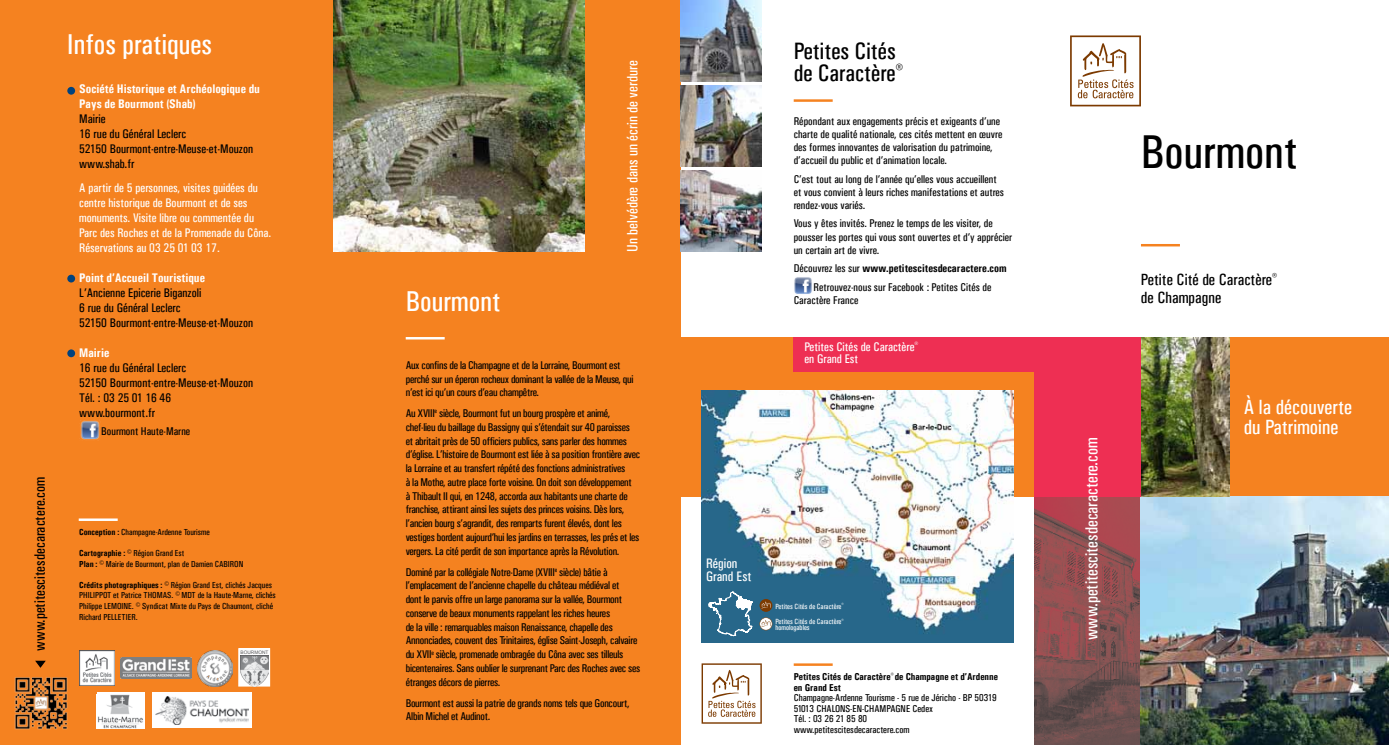
<style>
.page{position:relative;width:1389px;height:745px;background:#fff}
.page>*{position:absolute;margin:0;border:0;box-sizing:border-box;transform-origin:0 0}
.t1{font:47.5px "Univers Condensed";color:#000}
.t2{font:28.75px "Univers Condensed";color:#fff}
.t3{font:23.75px/22.5px "Univers Condensed";color:#000}
.t4{font:20.62px/19.1px "Univers Condensed";color:#fff}
.t5{font:17.5px "Univers Condensed";color:#fff}
.t6{font:16.25px/17.5px "Univers Condensed";color:#000}
.t7{font:15px "Univers Condensed";color:#fff}
.t8{font:15px "Univers Condensed";color:#000}
.t9{font:13.75px/13.1px "Univers Condensed";color:#fff}
.t10{font:12.5px/15px "Univers Condensed";color:#000}
.t11{font:12.5px/15px "Univers Condensed";color:#fff}
.t12{font:700 12.5px/15px "Univers Condensed";color:#fff}
.t13{font:11.25px/13.8px "Univers Condensed";letter-spacing:-.025em;color:#000}
.t14{font:11.25px/13.1px "Univers Condensed";color:#000}
.t15{font:10px/10.6px "Univers Condensed";color:#000}
.t16{font:700 10px/10.6px "Univers Condensed";color:#000}
.t17{font:8.75px/10.5px "Univers Condensed";color:#000}
.t18{font:7.5px/15.6px "Univers Condensed";color:#fff}
.t19{font:4.75px "Arial";color:#58595b}
.s1{font-weight:700}
</style>
<div class="page">
<img style="left:1035px;top:496px;width:354px;height:248px">
<div style="left:1230px;top:337px;width:159px;height:159px;background:#f58220"></div>
<div style="left:680px;top:337px;width:355px;height:159px;background:#f58220"></div>
<div style="left:0;top:0;width:680px;height:744px;background:#f58220"></div>
<svg style="left:1070px;top:35px;width:71px;height:71px"></svg>
<svg style="left:702px;top:663px;width:60px;height:60px"></svg>
<hr style="left:1141px;top:244px;width:39px;height:2px;background:#f58220">
<hr style="left:406px;top:337px;width:39px;height:2px;background:#fff">
<hr style="left:794px;top:99px;width:39px;height:3px;background:#f58220">
<hr style="left:794px;top:663px;width:39px;height:2px;background:#f58220">
<img style="left:1141px;top:337px;width:89px;height:159px">
<img style="left:702px;top:390px;width:311px;height:251px">
<div style="left:794px;top:337px;width:248px;height:34px;background:#ee2f53"></div>
<div style="left:67px;top:87px;width:8px;height:8px;background:#00427e;border-radius:50%"></div>
<div style="left:67px;top:274px;width:8px;height:8px;background:#00427e;border-radius:50%"></div>
<img style="left:794px;top:277px;width:18px;height:17px">
<div style="left:67px;top:349px;width:8px;height:8px;background:#00427e;border-radius:50%"></div>
<img style="left:680px;top:85px;width:82px;height:82px">
<img style="left:680px;top:170px;width:82px;height:82px">
<img style="left:680px;top:0;width:82px;height:81px">
<img style="left:333px;top:0;width:252px;height:252px">
<svg style="left:709px;top:591px;width:43px;height:44px"></svg>
<svg style="left:760px;top:598px;width:12px;height:13px"></svg>
<svg style="left:761px;top:601px;width:9px;height:7px"></svg>
<svg style="left:760px;top:617px;width:12px;height:13px"></svg>
<img style="left:79px;top:650px;width:36px;height:35px">
<img style="left:121px;top:657px;width:70px;height:21px">
<div style="left:152px;top:692px;width:100px;height:35px;background:#fff"></div>
<img style="left:156px;top:696px;width:92px;height:28px">
<div style="left:97px;top:692px;width:48px;height:35px;background:#fff"></div>
<img style="left:98px;top:694px;width:45px;height:33px">
<hr style="left:79px;top:518px;width:39px;height:2px;background:#fff">
<img style="left:14px;top:677px;width:53px;height:52px">
<svg style="left:35px;top:660px;width:11px;height:8px"></svg>
<div style="left:239px;top:648px;width:31px;height:37px;background:#fff"></div>
<img style="left:240px;top:655px;width:28px;height:29px">
<div style="left:238px;top:647px;width:32px;height:39px;border:1px solid #fff"></div>
<img style="left:197px;top:650px;width:35px;height:35px">
<img style="left:80px;top:420px;width:20px;height:20px">
<div style="left:1035px;top:337px;width:106px;height:159px;background:#ee2f53"></div>
<h3 class="t8" style="left:31px;top:650px;width:175px;rotate:-90deg">www.petitescitesdecaractere.com</h3>
<h2 class="t2" style="left:67px;top:27px;width:146px">Infos pratiques</h2>
<p class="t12" style="left:79px;top:81px;width:182px">Société Historique et Archéologique du<br>Pays de Bourmont (Shab)</p>
<p class="t10" style="left:79px;top:111px;width:176px">Mairie<br>16 rue du Général Leclerc<br>52150 Bourmont-entre-Meuse-et-Mouzon www.shab.fr</p>
<p class="t11" style="left:79px;top:180px;width:194px">A partir de 5 personnes, visites guidées du centre historique de Bourmont et de ses monuments. Visite libre ou commentée du Parc des Roches et de la Promenade du Côna.<br>Réservations au 03 25 01 03 17.</p>
<p class="t12" style="left:79px;top:270px;width:127px">Point d’Accueil Touristique</p>
<p class="t10" style="left:79px;top:285px;width:176px">L’Ancienne Epicerie Biganzoli<br>6 rue du Général Leclerc<br>52150 Bourmont-entre-Meuse-et-Mouzon</p>
<p class="t12" style="left:79px;top:345px;width:32px">Mairie</p>
<p class="t10" style="left:79px;top:360px;width:176px">16 rue du Général Leclerc<br>52150 Bourmont-entre-Meuse-et-Mouzon<br>Tél. : 03 25 01 16 46<br>www.bourmont.fr</p>
<p class="t14" style="left:101px;top:424px;width:90px">Bourmont Haute-Marne</p>
<p class="t17" style="left:79px;top:527px;width:132px"><span class="s1">Conception :</span> Champagne-Ardenne Tourisme</p>
<p class="t17" style="left:79px;top:548px;width:166px"><span class="s1">Cartographie :</span> © Région Grand Est<br><span class="s1">Plan :</span> © Mairie de Bourmont, plan de Damien CABIRON</p>
<p class="t17" style="left:79px;top:579px;width:198px"><span class="s1">Crédits photographiques :</span> © Région Grand Est, clichés Jacques PHILIPPOT et Patrice THOMAS. © MDT de la Haute-Marne, clichés Philippe LEMOINE. © Syndicat Mixte du Pays de Chaumont, cliché Richard PELLETIER.</p>
<p class="t19" style="left:241px;top:648px;width:29px">BOURMONT</p>
<h2 class="t2" style="left:406px;top:284px;width:96px">Bourmont</h2>
<h3 class="t7" style="left:624px;top:252px;width:193px;rotate:-90deg">Un belvédère dans un écrin de verdure</h3>
<p class="t13" style="left:406px;top:358px;width:229px">Aux confins de la Champagne et de la Lorraine, Bourmont est perché sur un éperon rocheux dominant la vallée de la Meuse, qui n’est ici qu’un cours d’eau champêtre.</p>
<p class="t13" style="left:406px;top:406px;width:236px">Au XVIII<sup>e</sup> siècle, Bourmont fut un bourg prospère et animé, chef-lieu du baillage du Bassigny qui s’étendait sur 40 paroisses et abritait près de 50 officiers publics, sans parler des hommes d’église. L’histoire de Bourmont est liée à sa position frontière avec la Lorraine et au transfert répété des fonctions administratives<br>à la Mothe, autre place forte voisine. On doit son développement<br>à Thibault II qui, en 1248, accorda aux habitants une charte de franchise, attirant ainsi les sujets des princes voisins. Dès lors, l’ancien bourg s’agrandit, des remparts furent élevés, dont les vestiges bordent aujourd’hui les jardins en terrasses, les prés et les vergers. La cité perdit de son importance après la Révolution.</p>
<p class="t13" style="left:406px;top:564px;width:236px">Dominé par la collégiale Notre-Dame (XVIII<sup>e</sup> siècle) bâtie à l’emplacement de l’ancienne chapelle du château médiéval et<br>dont le parvis offre un large panorama sur la vallée, Bourmont conserve de beaux monuments rappelant les riches heures<br>de la ville : remarquables maison Renaissance, chapelle des Annonciades, couvent des Trinitaires, église Saint-Joseph, calvaire du XVII<sup>e</sup> siècle, promenade ombragée du Côna avec ses tilleuls bicentenaires. Sans oublier le surprenant Parc des Roches avec ses étranges décors de pierres.</p>
<p class="t13" style="left:406px;top:695px;width:225px">Bourmont est aussi la patrie de grands noms tels que Goncourt,<br>Albin Michel et Audinot.</p>
<h3 class="t3" style="left:794px;top:40px;width:110px">Petites Cités de Caractère<sup>®</sup></h3>
<p class="t14" style="left:794px;top:114px;width:210px">Répondant aux engagements précis et exigeants d’une charte de qualité nationale, ces cités mettent en œuvre des formes innovantes de valorisation du patrimoine, d’accueil du public et d’animation locale.</p>
<p class="t14" style="left:794px;top:172px;width:212px">C’est tout au long de l’année qu’elles vous accueillent et vous convient à leurs riches manifestations et autres rendez-vous variés.</p>
<p class="t14" style="left:794px;top:217px;width:220px">Vous y êtes invités. Prenez le temps de les visiter, de pousser les portes qui vous sont ouvertes et d’y apprécier un certain art de vivre.</p>
<p class="t14" style="left:794px;top:259px;width:214px;line-height:18.5px;text-align:center">Découvrez les sur <span class="s1">www.petitescitesdecaractere.com<br></span>Retrouvez-nous sur Facebook : Petites Cités de</p>
<p class="t14" style="left:794px;top:293px;width:66px">Caractère France</p>
<p class="t11" style="left:804px;top:340px;width:115px;line-height:12.5px">Petites Cités de Caractère<sup>® </sup>en Grand Est</p>
<p class="t9" style="left:706px;top:556px;width:47px">Région<br>Grand Est</p>
<p class="t18" style="left:775px;top:597px;width:70px">Petites Cités de Caractère<sup>®<br></sup>Petites Cités de Caractère<sup>®</sup></p>
<p class="t18" style="left:775px;top:619px;width:36px">homologables</p>
<p class="t16" style="left:794px;top:670px;width:206px">Petites Cités de Caractère<sup>®</sup> de Champagne et d’Ardenne en Grand Est</p>
<p class="t15" style="left:794px;top:692px;width:205px">Champagne-Ardenne Tourisme - 5 rue de Jéricho - BP 50319<br>51013 CHALONS-EN-CHAMPAGNE Cedex<br>Tél. : 03 26 21 85 80<br>www.petitescitesdecaractere.com</p>
<h1 class="t1" style="left:1141px;top:123px;width:158px">Bourmont</h1>
<h3 class="t5" style="left:1081px;top:639px;width:204px;rotate:-90deg">www.petitescitesdecaractere.com</h3>
<h3 class="t6" style="left:1141px;top:270px;width:137px">Petite Cité de Caractère<sup>® </sup>de Champagne</h3>
<h3 class="t4" style="left:1244px;top:397px;width:110px">À la découverte du Patrimoine</h3>
</div>
